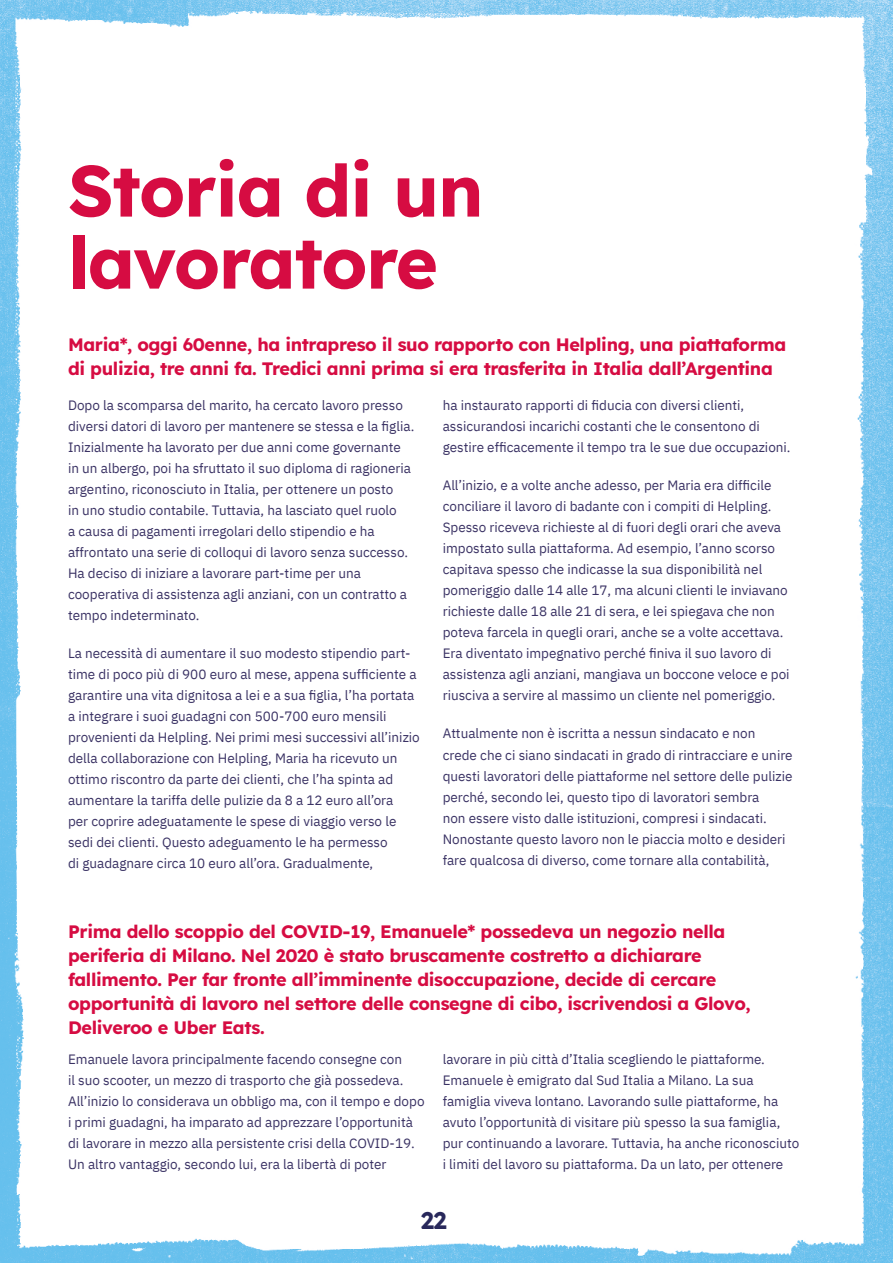
<style>
.page{position:relative;width:893px;height:1263px;background:#fff}
.page>*{position:absolute;margin:0;border:0;box-sizing:border-box;transform-origin:0 0}
.t1{font:700 72px/72px "Lexend";letter-spacing:-.02em;color:#d60c42}
.t2{font:700 24px "Lexend";color:#28285b}
.t3{font:700 18px/24px "Lexend";letter-spacing:-.02em;color:#d60c42}
.t4{font:13.5px/21px "IBM Plex Sans";color:#3a3264}
</style>
<div class="page">
<img style="left:0;top:0;width:893px;height:1263px">
<h1 class="t1" style="left:68px;top:150px;width:417px">Storia di un lavoratore</h1>
<h3 class="t3" style="left:68px;top:331px;width:720px">Maria*, oggi 60enne, ha intrapreso il suo rapporto con Helpling, una piattaforma di pulizia, tre anni fa. Tredici anni prima si era trasferita in Italia dall’Argentina</h3>
<p class="t4" style="left:68px;top:394px;width:348px">Dopo la scomparsa del marito, ha cercato lavoro presso diversi datori di lavoro per mantenere se stessa e la figlia.<br>Inizialmente ha lavorato per due anni come governante in un albergo, poi ha sfruttato il suo diploma di ragioneria argentino, riconosciuto in Italia, per ottenere un posto<br>in uno studio contabile. Tuttavia, ha lasciato quel ruolo<br>a causa di pagamenti irregolari dello stipendio e ha affrontato una serie di colloqui di lavoro senza successo.<br>Ha deciso di iniziare a lavorare part-time per una cooperativa di assistenza agli anziani, con un contratto a tempo indeterminato.</p>
<p class="t4" style="left:68px;top:642px;width:353px">La necessità di aumentare il suo modesto stipendio part&shy;time di poco più di 900 euro al mese, appena sufficiente a garantire una vita dignitosa a lei e a sua figlia, l’ha portata a integrare i suoi guadagni con 500-700 euro mensili provenienti da Helpling. Nei primi mesi successivi all’inizio della collaborazione con Helpling, Maria ha ricevuto un ottimo riscontro da parte dei clienti, che l’ha spinta ad aumentare la tariffa delle pulizie da 8 a 12 euro all’ora<br>per coprire adeguatamente le spese di viaggio verso le sedi dei clienti. Questo adeguamento le ha permesso<br>di guadagnare circa 10 euro all’ora. Gradualmente,</p>
<p class="t4" style="left:443px;top:394px;width:349px">ha instaurato rapporti di fiducia con diversi clienti, assicurandosi incarichi costanti che le consentono di gestire efficacemente il tempo tra le sue due occupazioni.</p>
<p class="t4" style="left:443px;top:474px;width:348px">All’inizio, e a volte anche adesso, per Maria era difficile conciliare il lavoro di badante con i compiti di Helpling.<br>Spesso riceveva richieste al di fuori degli orari che aveva impostato sulla piattaforma. Ad esempio, l’anno scorso capitava spesso che indicasse la sua disponibilità nel pomeriggio dalle 14 alle 17, ma alcuni clienti le inviavano richieste dalle 18 alle 21 di sera, e lei spiegava che non poteva farcela in quegli orari, anche se a volte accettava.<br>Era diventato impegnativo perché finiva il suo lavoro di assistenza agli anziani, mangiava un boccone veloce e poi riusciva a servire al massimo un cliente nel pomeriggio.</p>
<p class="t4" style="left:443px;top:722px;width:351px">Attualmente non è iscritta a nessun sindacato e non crede che ci siano sindacati in grado di rintracciare e unire questi lavoratori delle piattaforme nel settore delle pulizie perché, secondo lei, questo tipo di lavoratori sembra<br>non essere visto dalle istituzioni, compresi i sindacati.<br>Nonostante questo lavoro non le piaccia molto e desideri fare qualcosa di diverso, come tornare alla contabilità,</p>
<p class="t3" style="left:68px;top:918px;width:684px">Prima dello scoppio del COVID-19, Emanuele* possedeva un negozio nella periferia di Milano. Nel 2020 è stato bruscamente costretto a dichiarare fallimento. Per far fronte all’imminente disoccupazione, decide di cercare opportunità di lavoro nel settore delle consegne di cibo, iscrivendosi a Glovo, Deliveroo e Uber Eats.</p>
<p class="t4" style="left:68px;top:1047px;width:358px">Emanuele lavora principalmente facendo consegne con<br>il suo scooter, un mezzo di trasporto che già possedeva.<br>All’inizio lo considerava un obbligo ma, con il tempo e dopo i primi guadagni, ha imparato ad apprezzare l’opportunità di lavorare in mezzo alla persistente crisi della COVID-19.<br>Un altro vantaggio, secondo lui, era la libertà di poter</p>
<p class="t4" style="left:443px;top:1047px;width:358px">lavorare in più città d’Italia scegliendo le piattaforme.<br>Emanuele è emigrato dal Sud Italia a Milano. La sua famiglia viveva lontano. Lavorando sulle piattaforme, ha avuto l’opportunità di visitare più spesso la sua famiglia, pur continuando a lavorare. Tuttavia, ha anche riconosciuto i limiti del lavoro su piattaforma. Da un lato, per ottenere</p>
<h2 class="t2" style="left:421px;top:1202px;width:27px">22</h2>
</div>
